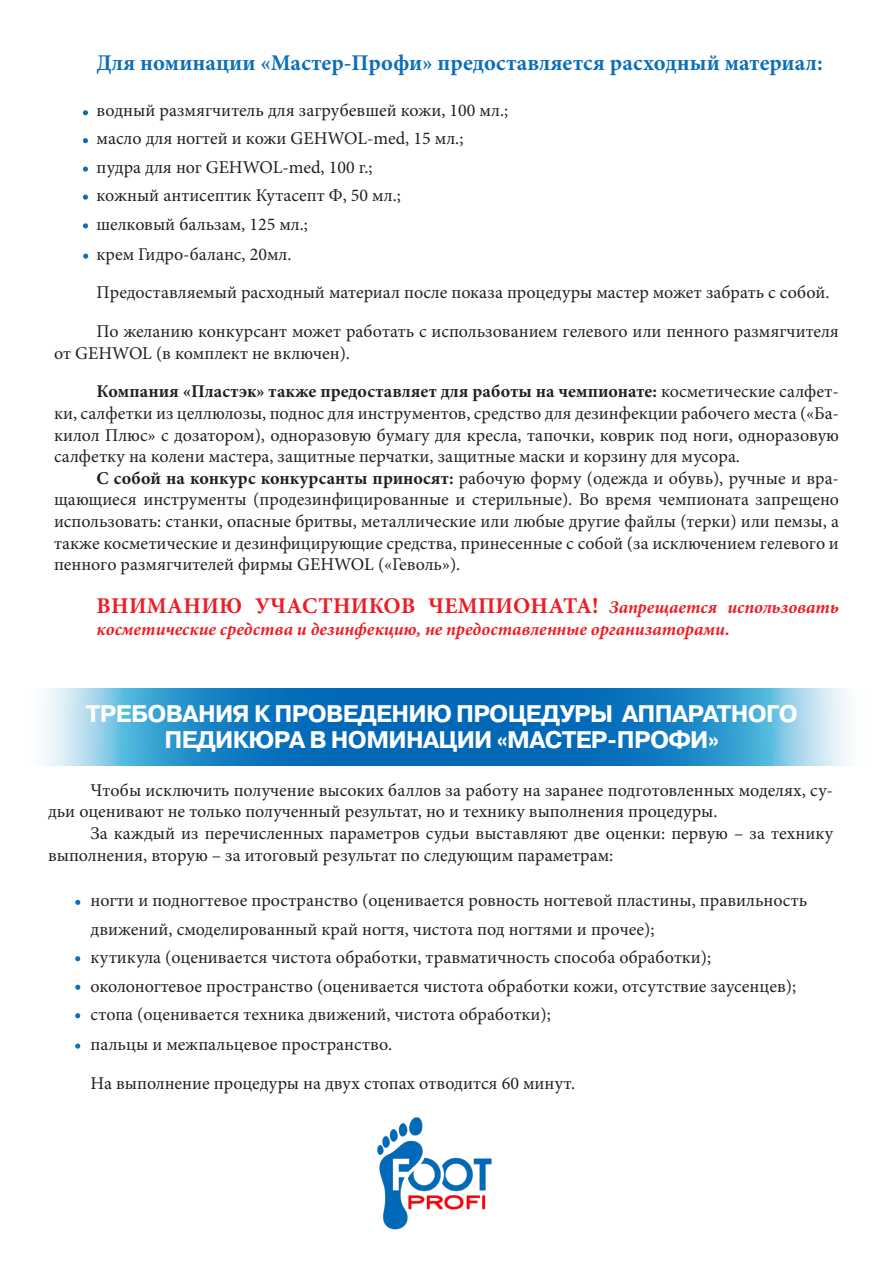
<style>
.page{position:relative;width:893px;height:1263px;background:#fff}
.page>*{position:absolute;margin:0;border:0;box-sizing:border-box;transform-origin:0 0}
.t1{font:700 24px/25.5px "Pragmatica C";letter-spacing:-.03em;color:#fff;text-align:center}
.t2{font:700 22.5px "Minion Pro";color:#0c6fb8}
.t3{font:700 22.5px "Minion Pro";letter-spacing:.01em;color:#ee1c25}
.t4{font:18px/28.8px "Minion Pro";color:#231f20}
.t5{font:700 18px/38.5px "Minion Pro";color:#231f20}
.t6{font:italic 700 18px "Minion Pro";color:#ee1c25}
.s1{font-weight:400}
.s2{font-weight:700}
.s3{font-style:italic;font-size:18px}
</style>
<div class="page">
<img style="left:377px;top:1117px;width:115px;height:113px">
<svg style="left:83px;top:110px;width:5px;height:5px"></svg>
<svg style="left:83px;top:167px;width:5px;height:5px"></svg>
<svg style="left:83px;top:223px;width:5px;height:5px"></svg>
<svg style="left:83px;top:138px;width:5px;height:5px"></svg>
<svg style="left:83px;top:195px;width:5px;height:5px"></svg>
<svg style="left:83px;top:254px;width:5px;height:5px"></svg>
<img style="left:45px;top:688px;width:803px;height:78px">
<svg style="left:75px;top:900px;width:5px;height:5px"></svg>
<svg style="left:75px;top:956px;width:5px;height:5px"></svg>
<svg style="left:75px;top:1013px;width:5px;height:5px"></svg>
<svg style="left:75px;top:985px;width:5px;height:5px"></svg>
<svg style="left:75px;top:1043px;width:5px;height:6px"></svg>
<p class="t2" style="left:97px;top:47px;width:728px">Для номинации «Мастер-Профи» предоставляется расходный материал:</p>
<p class="t4" style="left:97px;top:96px;width:413px">водный размягчитель для загрубевшей кожи, 100 мл.; масло для ногтей и кожи GEHWOL-med, 15 мл.; пудра для ног GEHWOL-med, 100 г.;<br>кожный антисептик Кутасепт Ф, 50 мл.;<br>шелковый бальзам, 125 мл.;<br>крем Гидро-баланс, 20мл.</p>
<p class="t4" style="left:97px;top:274px;width:744px;line-height:38.5px">Предоставляемый расходный материал после показа процедуры мастер может забрать с собой.<br>По желанию конкурсант может работать с использованием гелевого или пенного размягчителя</p>
<p class="t5" style="left:97px;top:333px;width:744px;text-indent:-43px"><span class="s1">от GEHWOL (в комплект не включен).<br></span>Компания «Пластэк» также предоставляет для работы на чемпионате: <span class="s1">косметические салфет-</span></p>
<p class="t4" style="left:54px;top:402px;width:786px;line-height:21.6px;text-align:justify">ки, салфетки из целлюлозы, поднос для инструментов, средство для дезинфекции рабочего места («Ба&shy;килол Плюс» с дозатором), одноразовую бумагу для кресла, тапочки, коврик под ноги, одноразовую салфетку на колени мастера, защитные перчатки, защитные маски и корзину для мусора.</p>
<p class="t4" style="left:54px;top:467px;width:786px;line-height:21.6px;text-align:justify;text-indent:43px"><span class="s2">С собой на конкурс конкурсанты приносят:</span> рабочую форму (одежда и обувь), ручные и вра&shy;щающиеся инструменты (продезинфицированные и стерильные). Во время чемпионата запрещено использовать: станки, опасные бритвы, металлические или любые другие файлы (терки) или пемзы, а также косметические и дезинфицирующие средства, принесенные с собой (за исключением гелевого и пенного размягчителей фирмы GEHWOL («Геволь»).</p>
<p class="t3" style="left:97px;top:590px;width:744px">ВНИМАНИЮ УЧАСТНИКОВ ЧЕМПИОНАТА! <span class="s3">Запрещается использовать</span></p>
<p class="t6" style="left:97px;top:616px;width:635px">косметические средства и дезинфекцию, не предоставленные организаторами.</p>
<h1 class="t1" style="left:86px;top:701px;width:713px">ТРЕБОВАНИЯ К ПРОВЕДЕНИЮ ПРОЦЕДУРЫ АППАРАТНОГО<br>ПЕДИКЮРА В НОМИНАЦИИ «МАСТЕР-ПРОФИ»</h1>
<p class="t4" style="left:48px;top:779px;width:786px;line-height:21.6px;text-indent:43px">Чтобы исключить получение высоких баллов за работу на заранее подготовленных моделях, су&shy;дьи оценивают не только полученный результат, но и технику выполнения процедуры.</p>
<p class="t4" style="left:48px;top:822px;width:786px;line-height:21.6px;text-indent:43px">За каждый из перечисленных параметров судьи выставляют две оценки: первую – за технику выполнения, вторую – за итоговый результат по следующим параметрам:</p>
<p class="t4" style="left:91px;top:886px;width:718px">ногти и подногтевое пространство (оценивается ровность ногтевой пластины, правильность движений, смоделированный край ногтя, чистота под ногтями и прочее);<br>кутикула (оценивается чистота обработки, травматичность способа обработки); околоногтевое пространство (оценивается чистота обработки кожи, отсутствие заусенцев); стопа (оценивается техника движений, чистота обработки);<br>пальцы и межпальцевое пространство.</p>
<p class="t4" style="left:91px;top:1068px;width:486px">На выполнение процедуры на двух стопах отводится 60 минут.</p>
</div>
